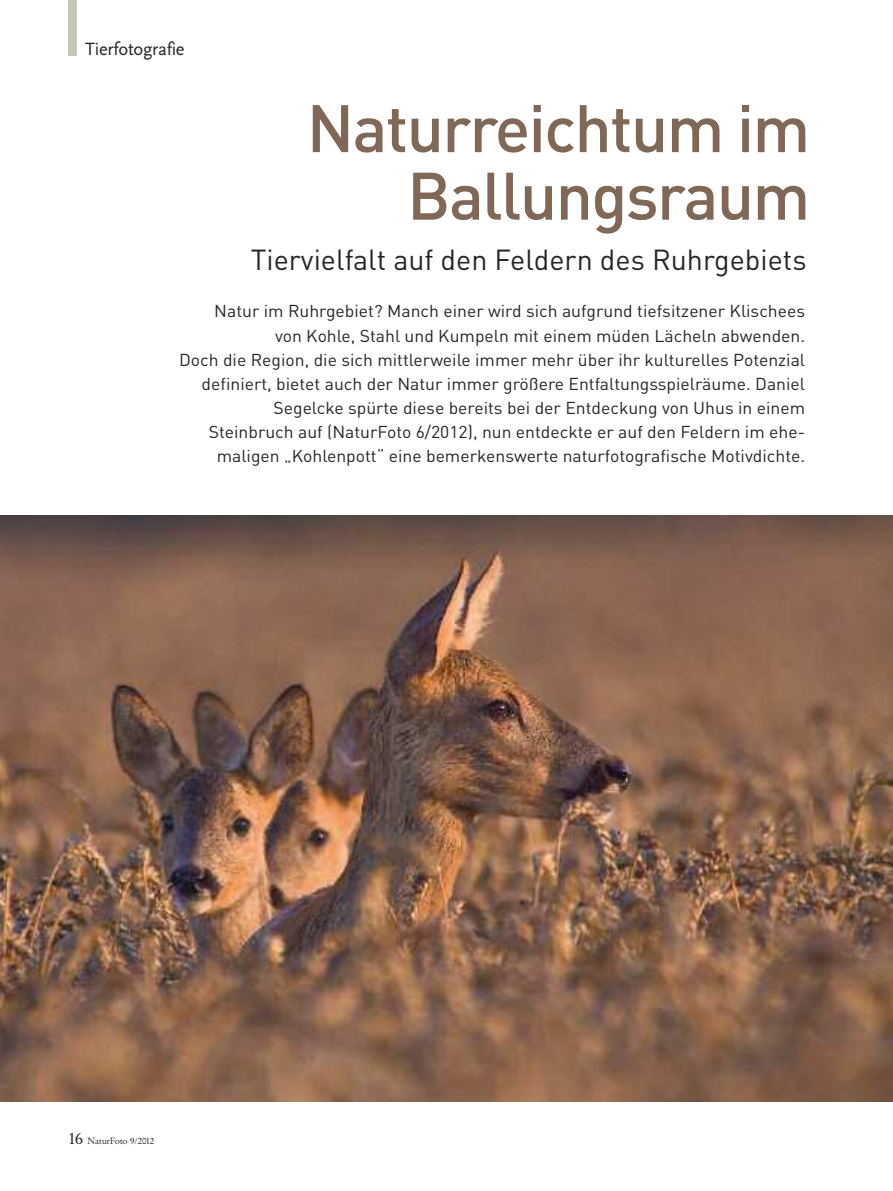
<style>
.page{position:relative;width:893px;height:1191px;background:#fff}
.page>*{position:absolute;margin:0;border:0;box-sizing:border-box;transform-origin:0 0}
.t1{font:500 66px/67.5px "DIN Pro";letter-spacing:-.025em;color:#806756;text-align:right}
.t2{font:28.65px "DIN Pro";color:#272627}
.t3{font:18.6px "Scala Sans Regular LF";letter-spacing:-.015em;color:#272627}
.t4{font:17.1px/24.2px "DIN Pro";color:#272627;text-align:right}
.t5{font:9px "Garamond Stempel BQ";letter-spacing:.025em;color:#272627}
.s1{font-size:16.5px}
</style>
<div class="page">
<div style="left:68px;top:0;width:9px;height:55px;background:#c6c7ba"></div>
<img style="left:0;top:516px;width:893px;height:585px">
<p class="t3" style="left:85px;top:41px;width:101px">Tierfotografie</p>
<h1 class="t1" style="left:307px;top:101px;width:505px">Naturreichtum im<br>Ballungsraum</h1>
<h2 class="t2" style="left:251px;top:249px;width:557px">Tiervielfalt auf den Feldern des Ruhrgebiets</h2>
<p class="t4" style="left:179px;top:301px;width:628px">Natur im Ruhrgebiet? Manch einer wird sich aufgrund tiefsitzener Klischees<br>von Kohle, Stahl und Kumpeln mit einem müden Lächeln abwenden.<br>Doch die Region, die sich mittlerweile immer mehr über ihr kulturelles Potenzial definiert, bietet auch der Natur immer größere Entfaltungsspielräume. Daniel Segelcke spürte diese bereits bei der Entdeckung von Uhus in einem<br>Steinbruch auf (NaturFoto 6/2012), nun entdeckte er auf den Feldern im ehe&shy;maligen „Kohlenpott“ eine bemerkenswerte naturfotografische Motivdichte.</p>
<p class="t5" style="left:68px;top:1135px;width:88px"><span class="s1">16</span> NaturFoto 9/2012</p>
</div>
